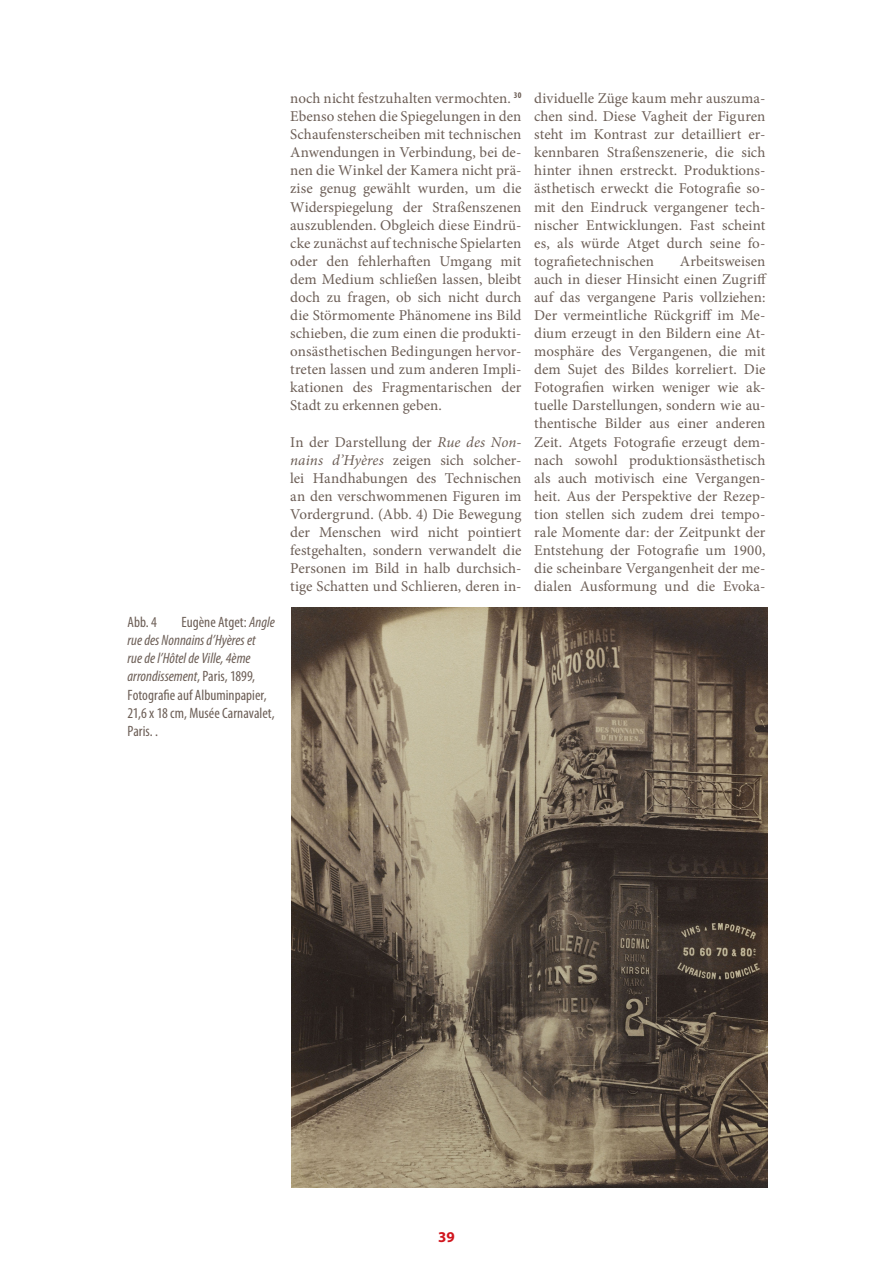
<style>
.page{position:relative;width:893px;height:1263px;background:#fff}
.page>*{position:absolute;margin:0;border:0;box-sizing:border-box;transform-origin:0 0}
.Text{font:15px/18px "Minion Pro";color:#6c5e56;text-align:justify}
.Fußnote_neu{font:condensed 15px/18px "Myriad Pro";letter-spacing:.005em;color:#6c5e56}
.t1{font:700 15px "Myriad Pro";color:#d1161e}
.s1{font-style:italic}
</style>
<div class="page">
<img style="left:292px;top:608px;width:476px;height:579px">
<p class="Fußnote_neu" style="left:127px;top:613px;width:149px;text-indent:54px">Eugène Atget: <span class="s1">Angle rue des Nonnains d’Hyères et<br>rue de l’Hôtel de Ville, 4ème arrondissement</span>, Paris, 1899,<br>Fotografie auf Albuminpapier,<br>21,6 x 18 cm, Musée Carnavalet,<br>Paris. .</p>
<p class="Fußnote_neu" style="left:127px;top:613px;width:31px">Abb. 4</p>
<p class="Text" style="left:290px;top:89px;width:233px">noch nicht festzuhalten vermochten. <sup>30<br></sup>Ebenso stehen die Spiegelungen in den Schaufensterscheiben mit technischen Anwendungen in Verbindung, bei de&shy;nen die Winkel der Kamera nicht prä&shy;zise genug gewählt wurden, um die Widerspiegelung der Straßenszenen auszublenden. Obgleich diese Eindrü&shy;cke zunächst auf technische Spielarten oder den fehlerhaften Umgang mit dem Medium schließen lassen, bleibt doch zu fragen, ob sich nicht durch die Störmomente Phänomene ins Bild schieben, die zum einen die produkti&shy;onsästhetischen Bedingungen hervor&shy;treten lassen und zum anderen Impli&shy;kationen des Fragmentarischen der Stadt zu erkennen geben.</p>
<p class="Text" style="left:290px;top:433px;width:233px">In der Darstellung der <span class="s1">Rue des Non&shy;nains d’Hyères</span> zeigen sich solcher&shy;lei Handhabungen des Technischen an den verschwommenen Figuren im Vordergrund. (Abb. 4) Die Bewegung der Menschen wird nicht pointiert festgehalten, sondern verwandelt die Personen im Bild in halb durchsich&shy;tige Schatten und Schlieren, deren in-</p>
<p class="Text" style="left:534px;top:89px;width:233px">dividuelle Züge kaum mehr auszuma&shy;chen sind. Diese Vagheit der Figuren steht im Kontrast zur detailliert er&shy;kennbaren Straßenszenerie, die sich hinter ihnen erstreckt. Produktions&shy;ästhetisch erweckt die Fotografie so&shy;mit den Eindruck vergangener tech&shy;nischer Entwicklungen. Fast scheint es, als würde Atget durch seine fo&shy;tografietechnischen</p>
<p class="Text" style="left:534px;top:252px;width:234px;text-indent:145px">Arbeitsweisen auch in dieser Hinsicht einen Zugriff auf das vergangene Paris vollziehen:<br>Der vermeintliche Rückgriff im Me&shy;dium erzeugt in den Bildern eine At&shy;mosphäre des Vergangenen, die mit dem Sujet des Bildes korreliert. Die Fotografien wirken weniger wie ak&shy;tuelle Darstellungen, sondern wie au&shy;thentische Bilder aus einer anderen Zeit. Atgets Fotografie erzeugt dem&shy;nach sowohl produktionsästhetisch als auch motivisch eine Vergangen&shy;heit. Aus der Perspektive der Rezep&shy;tion stellen sich zudem drei tempo&shy;rale Momente dar: der Zeitpunkt der Entstehung der Fotografie um 1900, die scheinbare Vergangenheit der me&shy;dialen Ausformung und die Evoka-</p>
<p class="t1" style="left:438px;top:1227px;width:18px">39</p>
</div>
